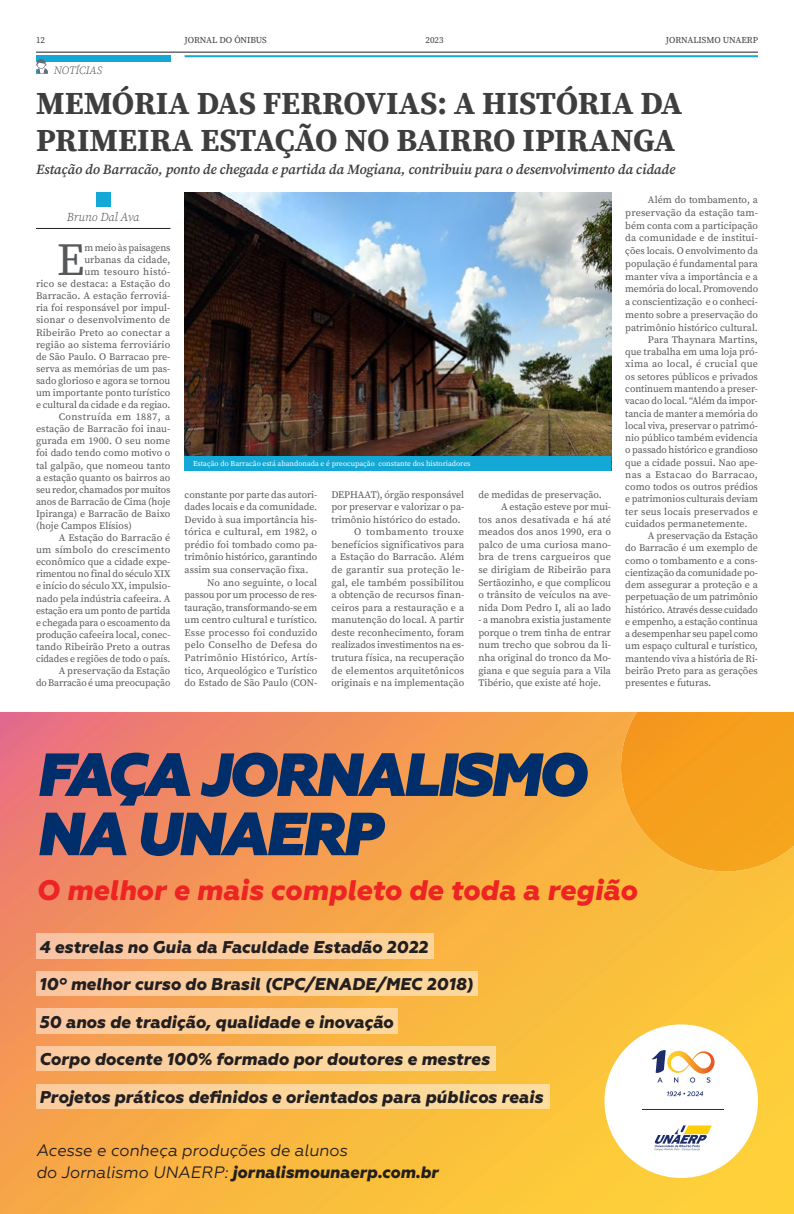
<style>
.page{position:relative;width:794px;height:1214px;background:#fff}
.page>*{position:absolute;margin:0;border:0;box-sizing:border-box;transform-origin:0 0}
.t1{font:italic 800 60.7px/59.2px "Geometria";letter-spacing:-.05em;color:#002e6b}
.Corpo_de_texto{font:45.9px "Source Serif Pro";color:#57585a}
.Titulo{font:700 32px/36px "Source Serif Pro";color:#3e3e3f}
.t2{font:italic 800 28.2px "Geometria";color:#ee2323}
.t3{font:italic 800 17px "Geometria";color:#231f20}
.t4{font:italic 16.5px/22px "Geometria";color:#231f20}
.Subtitulo{font:italic 600 14px "Source Serif Pro";letter-spacing:-.005em;color:#3e3e3f}
.Autor{font:italic 300 12px "Source Serif Pro";color:#3e3e3f}
.t5{font:italic 300 11px "Source Serif Pro";color:#3e3e3f}
.Corpo_de_texto-2{font:10px/12.6px "Source Serif Pro";color:#57585a;text-align:justify}
.t6{font:9px "Source Serif Pro";letter-spacing:-.01em;color:#3e3e3f}
.Créditos{font:7.5px "Source Serif Pro";color:#fff}
.s1{font-weight:800}
</style>
<div class="page">
<hr style="left:36px;top:52px;width:722px;height:1px;background:#231f20">
<hr style="left:185px;top:55px;width:573px;height:2px;background:#13a8d5">
<div style="left:36px;top:55px;width:134px;height:7px;background:#13a8d5"></div>
<svg style="left:36px;top:59px;width:12px;height:15px"></svg>
<img style="left:185px;top:193px;width:426px;height:263px">
<hr style="left:36px;top:228px;width:134px;height:1px;background:#231f20">
<div style="left:96px;top:193px;width:14px;height:14px;background:#13a8d5"></div>
<div style="left:185px;top:456px;width:426px;height:14px;background:#13a8d5"></div>
<img style="left:0;top:712px;width:794px;height:501px">
<img style="left:36px;top:933px;width:398px;height:25px">
<img style="left:36px;top:971px;width:441px;height:24px">
<div style="left:36px;top:1008px;width:361px;height:25px;background:#fbcf9d"></div>
<div style="left:36px;top:1046px;width:459px;height:24px;background:#fcd39d"></div>
<img style="left:36px;top:1083px;width:513px;height:25px">
<div style="left:604px;top:1024px;width:154px;height:153px;background:#fff;border-radius:50%"></div>
<svg style="left:654px;top:1125px;width:57px;height:25px"></svg>
<hr style="left:642px;top:1109px;width:81px;height:1px;background:#1c2d6a">
<svg style="left:667px;top:1091px;width:36px;height:5px"></svg>
<svg style="left:651px;top:1050px;width:64px;height:32px"></svg>
<img style="left:621px;top:711px;width:173px;height:160px">
<p class="t6" style="left:36px;top:34px;width:10px">12</p>
<p class="t6" style="left:185px;top:34px;width:84px">JORNAL DO ÔNIBUS</p>
<p class="t6" style="left:425px;top:34px;width:19px">2023</p>
<p class="t6" style="left:666px;top:34px;width:93px">JORNALISMO UNAERP</p>
<p class="t5" style="left:54px;top:63px;width:50px">NOTÍCIAS</p>
<p class="Titulo" style="left:36px;top:85px;width:648px">MEMÓRIA DAS FERROVIAS: A HISTÓRIA DA<br>PRIMEIRA ESTAÇÃO NO BAIRRO IPIRANGA</p>
<p class="Subtitulo" style="left:36px;top:160px;width:641px">Estação do Barracão, ponto de chegada e partida da Mogiana, contribuiu para o desenvolvimento da cidade</p>
<p class="Autor" style="left:67px;top:210px;width:74px">Bruno Dal Ava</p>
<p class="Corpo_de_texto" style="left:57px;top:229px;width:29px">E</p>
<p class="Corpo_de_texto-2" style="left:625px;top:193px;width:134px;text-indent:23px">Além do tombamento, a preservação da estação tam&shy;bém conta com a participação da comunidade e de institui&shy;ções locais. O envolvimento da população é fundamental para manter viva a importância e a memória do local. Promovendo a conscientização e o conheci&shy;mento sobre a preservação do patrimônio histórico cultural.</p>
<p class="Corpo_de_texto-2" style="left:625px;top:333px;width:134px;line-height:12.3px;text-indent:23px">Para Thaynara Martins, que trabalha em uma loja pró&shy;xima ao local, é crucial que os setores públicos e privados continuem mantendo a preser&shy;vacao do local. “Além da impor&shy;tancia de manter a memória do local viva, preservar o patrimó&shy;nio público também evidencia o passado histórico e grandioso que a cidade possui. Nao ape&shy;nas a Estacao do Barracao, como todos os outros prédios e patrimonios culturais deviam ter seus locais preservados e cuidados permanetemente.</p>
<p class="Corpo_de_texto-2" style="left:625px;top:529px;width:134px;line-height:12.3px;text-indent:23px">A preservação da Estação do Barracão é um exemplo de como o tombamento e a cons&shy;cientização da comunidade po&shy;dem assegurar a proteção e a perpetuação de um patrimônio histórico. Através desse cuidado e empenho, a estação continua a desempenhar seu papel como um espaço cultural e turístico, mantendo viva a história de Ri&shy;beirão Preto para as gerações presentes e futuras.</p>
<p class="Corpo_de_texto-2" style="left:36px;top:241px;width:136px;line-height:12.1px;text-align:right">m meio às paisagens<br>urbanas da cidade,<br>um tesouro histó-<br>rico se destaca: a Estação do<br>Barracão. A estação ferroviá&shy;ria foi responsável por impul&shy;sionar o desenvolvimento de<br>Ribeirão Preto ao conectar a região ao sistema ferroviário de São Paulo. O Barracao pre&shy;serva as memórias de um pas&shy;sado glorioso e agora se tornou um importante ponto turístico e cultural da cidade e da regiao.</p>
<p class="Corpo_de_texto-2" style="left:36px;top:411px;width:136px;line-height:12.1px;text-indent:23px">Construída em 1887, a estação de Barracão foi inau&shy;gurada em 1900. O seu nome foi dado tendo como motivo o tal galpão, que nomeou tanto a estação quanto os bairros ao seu redor, chamados por muitos anos de Barracão de Cima (hoje Ipiranga) e Barracão de Baixo (hoje Campos Elísios)</p>
<p class="Corpo_de_texto-2" style="left:36px;top:531px;width:136px;line-height:12.1px;text-indent:23px">A Estação do Barracão é um símbolo do crescimento econômico que a cidade expe&shy;rimentou no final do século XIX e início do século XX, impulsio&shy;nado pela indústria cafeeira. A estação era um ponto de partida e chegada para o escoamento da produção cafeeira local, conec&shy;tando Ribeirão Preto a outras cidades e regiões de todo o país.</p>
<p class="Corpo_de_texto-2" style="left:36px;top:664px;width:136px;line-height:12.1px;text-align:right">A preservação da Estação<br>do Barracão é uma preocupação</p>
<p class="Créditos" style="left:193px;top:458px;width:279px">Estação do Barracão está abandonada e é preocupação constante dos historiadores</p>
<p class="Corpo_de_texto-2" style="left:331px;top:488px;width:134px">DEPHAAT), órgão responsável por preservar e valorizar o pa&shy;trimônio histórico do estado.</p>
<p class="Corpo_de_texto-2" style="left:331px;top:525px;width:134px;text-indent:23px">O tombamento trouxe benefícios significativos para a Estação do Barracão. Além de garantir sua proteção le&shy;gal, ele também possibilitou a obtenção de recursos finan&shy;ceiros para a restauração e a manutenção do local. A partir deste reconhecimento, foram realizados investimentos na es&shy;trutura física, na recuperação de elementos arquitetônicos originais e na implementação</p>
<p class="Corpo_de_texto-2" style="left:185px;top:488px;width:134px">constante por parte das autori&shy;dades locais e da comunidade.<br>Devido à sua importância his&shy;tórica e cultural, em 1982, o prédio foi tombado como pa&shy;trimônio histórico, garantindo assim sua conservação fixa.</p>
<p class="Corpo_de_texto-2" style="left:185px;top:576px;width:134px;text-indent:23px">No ano seguinte, o local passou por um processo de res&shy;tauração, transformando-se em um centro cultural e turístico.<br>Esse processo foi conduzido pelo Conselho de Defesa do Patrimônio Histórico, Artís&shy;tico, Arqueológico e Turístico do Estado de São Paulo (CON-</p>
<p class="Corpo_de_texto-2" style="left:478px;top:488px;width:125px">de medidas de preservação.</p>
<p class="Corpo_de_texto-2" style="left:478px;top:500px;width:134px;text-indent:23px">A estação esteve por mui&shy;tos anos desativada e há até meados dos anos 1990, era o palco de uma curiosa mano&shy;bra de trens cargueiros que se dirigiam de Ribeirão para Sertãozinho, e que complicou o trânsito de veículos na ave&shy;nida Dom Pedro I, ali ao lado</p>
<p class="Corpo_de_texto-2" style="left:478px;top:613px;width:134px">- a manobra existia justamente porque o trem tinha de entrar num trecho que sobrou da li&shy;nha original do tronco da Mo&shy;giana e que seguia para a Vila Tibério, que existe até hoje.</p>
<p class="t1" style="left:36px;top:746px;width:552px">FAÇA JORNALISMO<br>NA UNAERP</p>
<p class="t2" style="left:36px;top:873px;width:602px">O melhor e mais completo de toda a região</p>
<p class="t3" style="left:39px;top:936px;width:390px">4 estrelas no Guia da Faculdade Estadão 2022</p>
<p class="t3" style="left:39px;top:974px;width:435px">10º melhor curso do Brasil (CPC/ENADE/MEC 2018)</p>
<p class="t3" style="left:39px;top:1011px;width:356px">50 anos de tradição, qualidade e inovação</p>
<p class="t3" style="left:39px;top:1049px;width:452px">Corpo docente 100% formado por doutores e mestres</p>
<p class="t3" style="left:39px;top:1086px;width:505px">Projetos práticos definidos e orientados para públicos reais</p>
<p class="t4" style="left:36px;top:1138px;width:404px">Acesse e conheça produções de alunos<br>do Jornalismo UNAERP: <span class="s1">jornalismounaerp.com.br</span></p>
</div>
